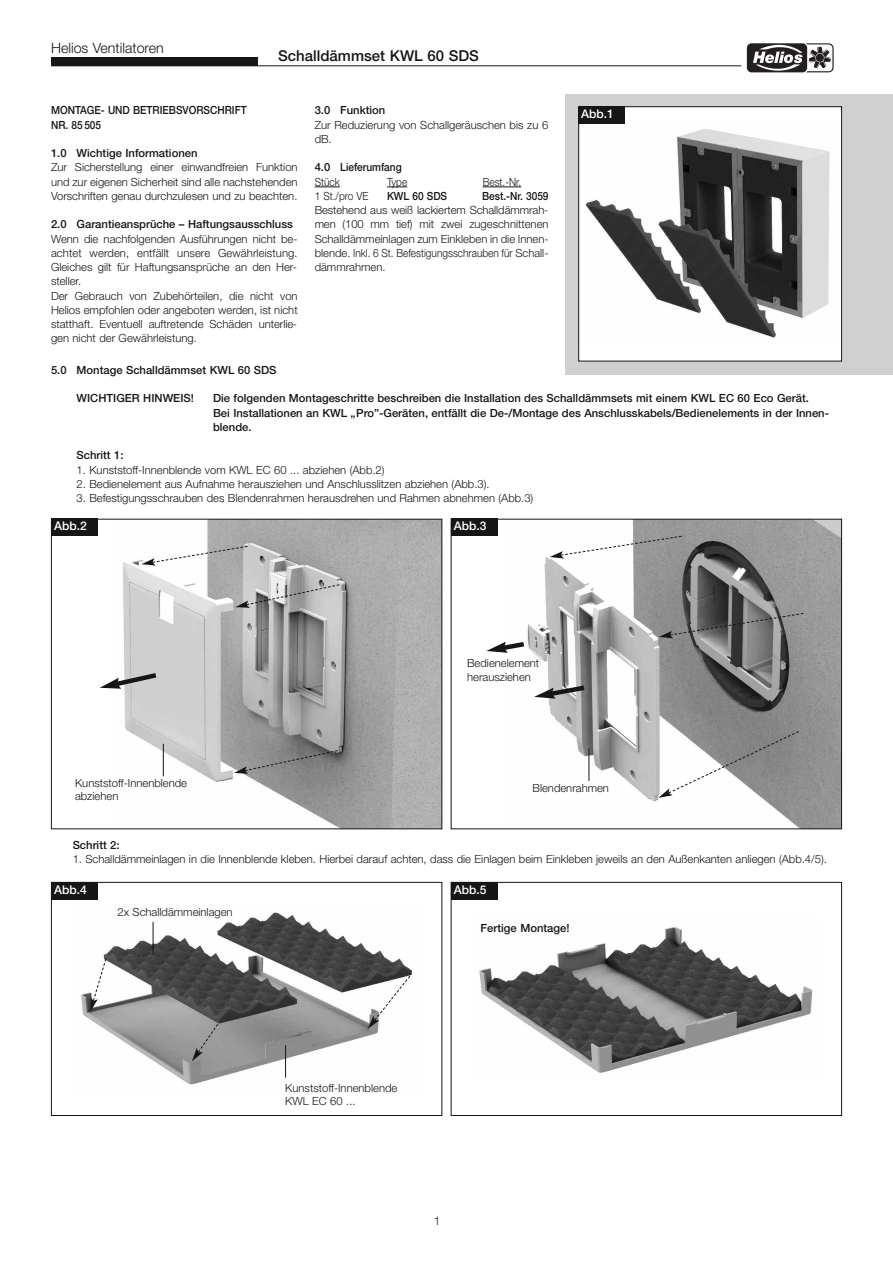
<style>
.page{position:relative;width:893px;height:1263px;background:#fff}
.page>*{position:absolute;margin:0;border:0;box-sizing:border-box;transform-origin:0 0}
.t1{font:500 15px "Helvetica Neue";color:#161616}
.t2{font:300 14.25px "Helvetica Neue";color:#161616}
.t3{font:500 12px "Helvetica Neue";color:#fff}
.t4{font:300 12px "Helvetica Neue";color:#161616}
.t5{font:300 11.25px/14.2px "Helvetica Neue";color:#161616}
.t6{font:500 11.25px/14.2px "Helvetica Neue";color:#161616}
.t7{font:500 11.25px/14.2px "Helvetica Neue";color:#161616;scale:.9 1}
.t8{font:300 11.25px "Helvetica Neue";color:#161616;scale:.9 1}
</style>
<div class="page">
<img style="left:81px;top:912px;width:331px;height:173px">
<div style="left:51px;top:882px;width:391px;height:234px;border:1px solid #161616"></div>
<div style="left:51px;top:882px;width:47px;height:17px;background:#161616"></div>
<div style="left:566px;top:94px;width:327px;height:280px;background:#d0d0d0"></div>
<img style="left:123px;top:521px;width:317px;height:306px">
<div style="left:51px;top:519px;width:391px;height:310px;border:1px solid #161616"></div>
<hr style="left:52px;top:66px;width:689px;height:1px;background:#161616">
<div style="left:51px;top:57px;width:207px;height:8px;background:#161616"></div>
<svg style="left:746px;top:43px;width:84px;height:30px"></svg>
<div style="left:747px;top:43px;width:60px;height:29px;background:#231f20;border-radius:5px"></div>
<svg style="left:753px;top:43px;width:81px;height:29px"></svg>
<div style="left:579px;top:107px;width:262px;height:254px;background:#fff"></div>
<img style="left:585px;top:129px;width:245px;height:209px">
<div style="left:578px;top:106px;width:264px;height:255px;border:1px solid #161616"></div>
<div style="left:578px;top:106px;width:47px;height:17px;background:#161616"></div>
<svg style="left:315px;top:187px;width:25px;height:1px"></svg>
<svg style="left:387px;top:187px;width:20px;height:1px"></svg>
<hr style="left:483px;top:187px;width:38px;height:1px;background:#161616">
<div style="left:51px;top:519px;width:47px;height:17px;background:#161616"></div>
<hr style="left:153px;top:922px;width:1px;height:32px;background:#161616">
<svg style="left:192px;top:1023px;width:27px;height:38px"></svg>
<svg style="left:235px;top:584px;width:105px;height:24px;background:#afafaf"></svg>
<svg style="left:100px;top:670px;width:61px;height:19px"></svg>
<img style="left:479px;top:927px;width:334px;height:146px">
<div style="left:451px;top:882px;width:391px;height:234px;border:1px solid #161616"></div>
<div style="left:451px;top:882px;width:46px;height:17px;background:#161616"></div>
<svg style="left:90px;top:958px;width:17px;height:53px"></svg>
<svg style="left:368px;top:975px;width:43px;height:54px"></svg>
<hr style="left:285px;top:1045px;width:1px;height:33px;background:#161616">
<img style="left:527px;top:521px;width:313px;height:306px">
<div style="left:451px;top:519px;width:391px;height:310px;border:1px solid #161616"></div>
<div style="left:451px;top:519px;width:46px;height:17px;background:#161616"></div>
<svg style="left:234px;top:749px;width:105px;height:25px;background:#828282"></svg>
<svg style="left:141px;top:545px;width:108px;height:21px"></svg>
<hr style="left:163px;top:744px;width:1px;height:32px;background:#161616">
<svg style="left:486px;top:639px;width:43px;height:14px"></svg>
<svg style="left:534px;top:682px;width:55px;height:17px"></svg>
<svg style="left:550px;top:536px;width:132px;height:22px"></svg>
<svg style="left:658px;top:730px;width:142px;height:68px"></svg>
<svg style="left:659px;top:613px;width:144px;height:25px;background:#727272"></svg>
<hr style="left:588px;top:748px;width:1px;height:33px;background:#161616">
<p class="t2" style="left:51px;top:39px;width:114px">Helios Ventilatoren</p>
<h1 class="t1" style="left:278px;top:48px;width:202px">Schalldämmset KWL 60 SDS</h1>
<p class="t7" style="left:51px;top:103px;width:219px">MONTAGE- UND BETRIEBSVORSCHRIFT<br>NR. 85 505</p>
<p class="t6" style="left:51px;top:146px;width:148px">1.0 Wichtige Informationen</p>
<p class="t5" style="left:51px;top:160px;width:248px;text-align:justify">Zur Sicherstellung einer einwandfreien Funktion und zur eigenen Sicherheit sind alle nachstehenden Vorschriften genau durchzulesen und zu beachten.</p>
<p class="t6" style="left:51px;top:217px;width:244px">2.0 Garantieansprüche – Haftungsausschluss</p>
<p class="t5" style="left:51px;top:232px;width:248px">Wenn die nachfolgenden Ausführungen nicht be&shy;achtet werden, entfällt unsere Gewährleistung.<br>Gleiches gilt für Haftungsansprüche an den Her&shy;steller.<br>Der Gebrauch von Zubehörteilen, die nicht von Helios empfohlen oder angeboten werden, ist nicht statthaft. Eventuell auftretende Schäden unterlie&shy;gen nicht der Gewährleistung.</p>
<p class="t6" style="left:315px;top:103px;width:72px">3.0 Funktion</p>
<p class="t5" style="left:315px;top:118px;width:235px">Zur Reduzierung von Schallgeräuschen bis zu 6 dB.</p>
<p class="t6" style="left:315px;top:160px;width:89px">4.0 Lieferumfang</p>
<p class="t8" style="left:315px;top:175px;width:29px">Stück</p>
<p class="t8" style="left:387px;top:175px;width:24px">Type</p>
<p class="t8" style="left:483px;top:175px;width:44px">Best.-Nr.</p>
<p class="t8" style="left:315px;top:189px;width:61px">1 St./pro VE</p>
<p class="t7" style="left:387px;top:189px;width:68px">KWL 60 SDS</p>
<p class="t7" style="left:482px;top:189px;width:75px">Best.-Nr. 3059</p>
<p class="t5" style="left:315px;top:203px;width:235px;text-align:justify">Bestehend aus weiß lackiertem Schalldämmrah&shy;men (100 mm tief) mit zwei zugeschnittenen Schalldämmeinlagen zum Einkleben in die Innen&shy;blende. Inkl. 6 St. Befestigungsschrauben für Schall&shy;dämmrahmen.</p>
<p class="t3" style="left:581px;top:107px;width:34px">Abb.1</p>
<p class="t6" style="left:51px;top:363px;width:227px">5.0 Montage Schalldämmset KWL 60 SDS</p>
<p class="t6" style="left:77px;top:391px;width:119px">WICHTIGER HINWEIS!</p>
<p class="t6" style="left:213px;top:391px;width:618px">Die folgenden Montageschritte beschreiben die Installation des Schalldämmsets mit einem KWL EC 60 Eco Gerät.<br>Bei Installationen an KWL „Pro”-Geräten, entfällt die De-/Montage des Anschlusskabels/Bedienelements in der Innen&shy;blende.</p>
<p class="t6" style="left:77px;top:448px;width:48px">Schritt 1:</p>
<p class="t5" style="left:77px;top:462px;width:309px">1. Kunststoff-Innenblende vom KWL EC 60 ... abziehen (Abb.2)</p>
<p class="t5" style="left:77px;top:477px;width:415px">2. Bedienelement aus Aufnahme herausziehen und Anschlusslitzen abziehen (Abb.3).</p>
<p class="t5" style="left:77px;top:491px;width:458px">3. Befestigungsschrauben des Blendenrahmen herausdrehen und Rahmen abnehmen (Abb.3)</p>
<p class="t3" style="left:54px;top:519px;width:34px">Abb.2</p>
<p class="t5" style="left:75px;top:776px;width:114px;line-height:13.5px">Kunststoff-Innenblende abziehen</p>
<p class="t3" style="left:454px;top:519px;width:34px">Abb.3</p>
<p class="t5" style="left:467px;top:656px;width:74px;line-height:13.5px">Bedienelement herausziehen</p>
<p class="t5" style="left:532px;top:781px;width:78px">Blendenrahmen</p>
<p class="t6" style="left:73px;top:838px;width:48px">Schritt 2:</p>
<p class="t5" style="left:73px;top:852px;width:756px">1. Schalldämmeinlagen in die Innenblende kleben. Hierbei darauf achten, dass die Einlagen beim Einkleben jeweils an den Außenkanten anliegen (Abb.4/5).</p>
<p class="t3" style="left:54px;top:882px;width:34px">Abb.4</p>
<p class="t5" style="left:118px;top:904px;width:117px">2x Schalldämmeinlagen</p>
<p class="t3" style="left:454px;top:882px;width:34px">Abb.5</p>
<p class="t6" style="left:481px;top:921px;width:90px">Fertige Montage!</p>
<p class="t5" style="left:285px;top:1081px;width:114px;line-height:13.5px">Kunststoff-Innenblende<br>KWL EC 60 ...</p>
<p class="t4" style="left:434px;top:1213px;width:8px">1</p>
</div>
